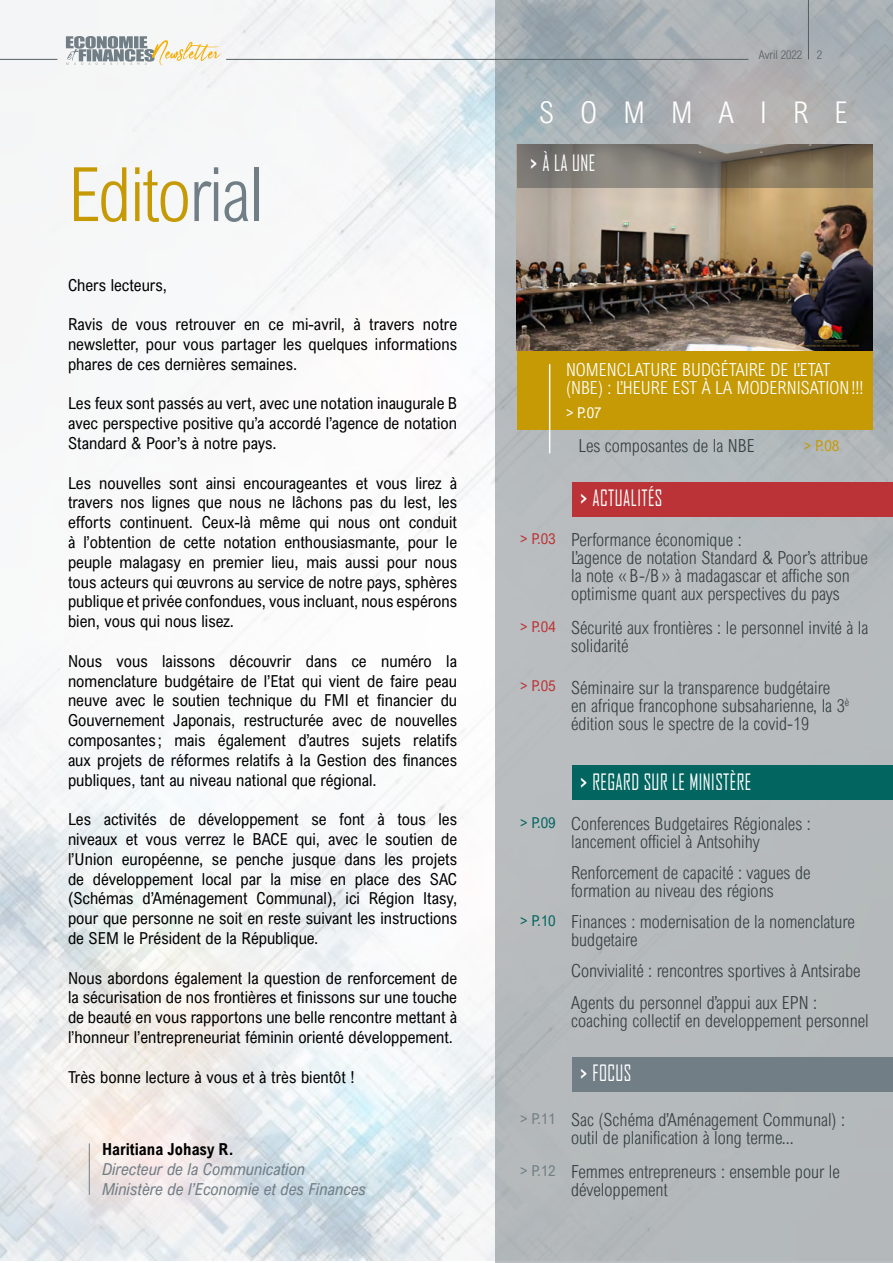
<style>
.page{position:relative;width:893px;height:1263px;background:#fff}
.page>*{position:absolute;margin:0;border:0;box-sizing:border-box;transform-origin:0 0}
.t1{font:300 75px "Arial Nova Cond";letter-spacing:-.025em;color:#c59a04}
.t2{font:300 30px "Arial Nova Cond";letter-spacing:.875em;color:#fff}
.t3{font:21.6px "Agency FB";letter-spacing:.025em;color:#fff;scale:.83 1}
.t4{font:300 18px/18px "Arial Nova Cond";color:#363e41}
.t5{font:300 18px/18px "Arial Nova Cond";color:#fff}
.t6{font:16.5px/19.8px "Arial Nova Cond";color:#000;text-align:justify}
.t7{font:italic 16.5px/19.8px "Arial Nova Cond";color:#717e86}
.t8{font:700 16.5px "Arial Nova Cond";color:#000}
.t9{font:15px "Arial Nova Cond";color:#bb3337}
.t10{font:15px "Arial Nova Cond";color:#717e86}
.t11{font:15px "Arial Nova Cond";color:#036560}
.t12{font:15px "Arial Nova Cond";color:#c59a04}
.t13{font:15px "Arial Nova Cond";color:#fff}
.t14{font:300 12px "Arial Nova Cond";color:#535d62}
.s1{color:#717e86}
.s2{font-weight:700}
</style>
<div class="page">
<img style="left:0;top:910px;width:495px;height:351px">
<img style="left:0;top:0;width:495px;height:910px">
<svg style="left:495px;top:0;width:398px;height:1263px;background:#b3b8ba"></svg>
<hr style="left:226px;top:59px;width:522px;height:1px;background:#535d62">
<hr style="left:0;top:59px;width:57px;height:1px;background:#535d62">
<hr style="left:808px;top:0;width:1px;height:59px;background:#535d62">
<svg style="left:66px;top:36px;width:155px;height:29px"></svg>
<div style="left:572px;top:482px;width:321px;height:34px;background:#bb3337"></div>
<div style="left:572px;top:766px;width:321px;height:34px;background:#036560"></div>
<div style="left:572px;top:1057px;width:321px;height:34px;background:#717e86"></div>
<img style="left:517px;top:188px;width:355px;height:163px">
<div style="left:517px;top:351px;width:355px;height:78px;background:#c59a04"></div>
<svg style="left:517px;top:145px;width:355px;height:43px;background:#7c7568"></svg>
<hr style="left:549px;top:364px;width:1px;height:89px;background:#fff">
<hr style="left:89px;top:1143px;width:1px;height:52px;background:#717e86">
<h1 class="t1" style="left:68px;top:149px;width:197px">Edito<span class="s1">rial</span></h1>
<p class="t6" style="left:68px;top:274px;width:100px">Chers lecteurs,</p>
<p class="t6" style="left:68px;top:314px;width:391px">Ravis de vous retrouver en ce mi-avril, à travers notre newsletter, pour vous partager les quelques informations phares de ces dernières semaines.</p>
<p class="t6" style="left:68px;top:393px;width:391px">Les feux sont passés au vert, avec une notation inaugurale B avec perspective positive qu’a accordé l’agence de notation Standard &amp; Poor’s à notre pays.</p>
<p class="t6" style="left:68px;top:472px;width:391px">Les nouvelles sont ainsi encourageantes et vous lirez à travers nos lignes que nous ne lâchons pas du lest, les efforts continuent. Ceux-là même qui nous ont conduit à l’obtention de cette notation enthousiasmante, pour le peuple malagasy en premier lieu, mais aussi pour nous tous acteurs qui œuvrons au service de notre pays, sphères publique et privée confondues, vous incluant, nous espérons bien, vous qui nous lisez.</p>
<p class="t6" style="left:68px;top:651px;width:391px">Nous vous laissons découvrir dans ce numéro la nomenclature budgétaire de l’Etat qui vient de faire peau neuve avec le soutien technique du FMI et financier du Gouvernement Japonais, restructurée avec de nouvelles composantes ; mais également d’autres sujets relatifs aux projets de réformes relatifs à la Gestion des finances publiques, tant au niveau national que régional.</p>
<p class="t6" style="left:68px;top:809px;width:391px">Les activités de développement se font à tous les niveaux et vous verrez le BACE qui, avec le soutien de l’Union européenne, se penche jusque dans les projets de développement local par la mise en place des SAC (Schémas d’Aménagement Communal), ici Région Itasy, pour que personne ne soit en reste suivant les instructions de SEM le Président de la République.</p>
<p class="t6" style="left:68px;top:967px;width:391px">Nous abordons également la question de renforcement de la sécurisation de nos frontières et finissons sur une touche de beauté en vous rapportons une belle rencontre mettant à l’honneur l’entrepreneuriat féminin orienté développement.</p>
<p class="t6" style="left:68px;top:1066px;width:288px">Très bonne lecture à vous et à très bientôt !</p>
<p class="t8" style="left:102px;top:1139px;width:133px">Haritiana Johasy R.</p>
<p class="t7" style="left:102px;top:1159px;width:265px">Directeur de la Communication<br>Ministère de l’Economie et des Finances</p>
<p class="t14" style="left:759px;top:48px;width:65px">Avril 2022 2</p>
<h2 class="t2" style="left:539px;top:94px;width:310px">SOMMAIRE</h2>
<h3 class="t3" style="left:530px;top:150px;width:80px"><span class="s2">&gt;</span> À LA UNE</h3>
<p class="t5" style="left:566px;top:360px;width:299px">NOMENCLATURE BUDGÉTAIRE DE L’ETAT (NBE) : L’HEURE EST À LA MODERNISATION!!!</p>
<p class="t13" style="left:566px;top:403px;width:37px">&gt; P.07</p>
<p class="t4" style="left:579px;top:437px;width:178px">Les composantes de la NBE</p>
<p class="t12" style="left:804px;top:437px;width:37px">&gt; P.08</p>
<h3 class="t3" style="left:580px;top:485px;width:100px"><span class="s2">&gt;</span> ACTUALITÉS</h3>
<p class="t9" style="left:520px;top:529px;width:37px">&gt; P.03</p>
<p class="t4" style="left:571px;top:530px;width:298px">Performance économique :<br>L’agence de notation Standard &amp; Poor’s attribue la note «B-/B» à madagascar et affiche son optimisme quant aux perspectives du pays</p>
<p class="t9" style="left:520px;top:618px;width:37px">&gt; P.04</p>
<p class="t4" style="left:571px;top:619px;width:299px">Sécurité aux frontières : le personnel invité à la solidarité</p>
<p class="t9" style="left:520px;top:677px;width:37px">&gt; P.05</p>
<p class="t4" style="left:571px;top:678px;width:279px">Séminaire sur la transparence budgétaire en afrique francophone subsaharienne, la 3<sup>è </sup>édition sous le spectre de la covid-19</p>
<h3 class="t3" style="left:580px;top:768px;width:207px"><span class="s2">&gt;</span> REGARD SUR LE MINISTÈRE</h3>
<p class="t11" style="left:520px;top:813px;width:37px">&gt; P.09</p>
<p class="t4" style="left:571px;top:814px;width:241px">Conferences Budgetaires Régionales : lancement officiel à Antsohihy</p>
<p class="t4" style="left:571px;top:863px;width:241px">Renforcement de capacité : vagues de formation au niveau des régions</p>
<p class="t11" style="left:520px;top:911px;width:37px">&gt; P.10</p>
<p class="t4" style="left:571px;top:913px;width:285px">Finances : modernisation de la nomenclature budgetaire</p>
<p class="t4" style="left:571px;top:955px;width:291px;line-height:31.2px">Convivialité : rencontres sportives à Antsirabe<br>Agents du personnel d’appui aux EPN :</p>
<p class="t4" style="left:571px;top:1011px;width:299px">coaching collectif en developpement personnel</p>
<h3 class="t3" style="left:580px;top:1060px;width:63px"><span class="s2">&gt;</span> FOCUS</h3>
<p class="t10" style="left:520px;top:1110px;width:37px">&gt; P.11</p>
<p class="t4" style="left:571px;top:1111px;width:275px">Sac (Schéma d’Aménagement Communal) : outil de planification à long terme...</p>
<p class="t10" style="left:520px;top:1161px;width:37px">&gt; P.12</p>
<p class="t4" style="left:571px;top:1162px;width:270px">Femmes entrepreneurs : ensemble pour le développement</p>
</div>
